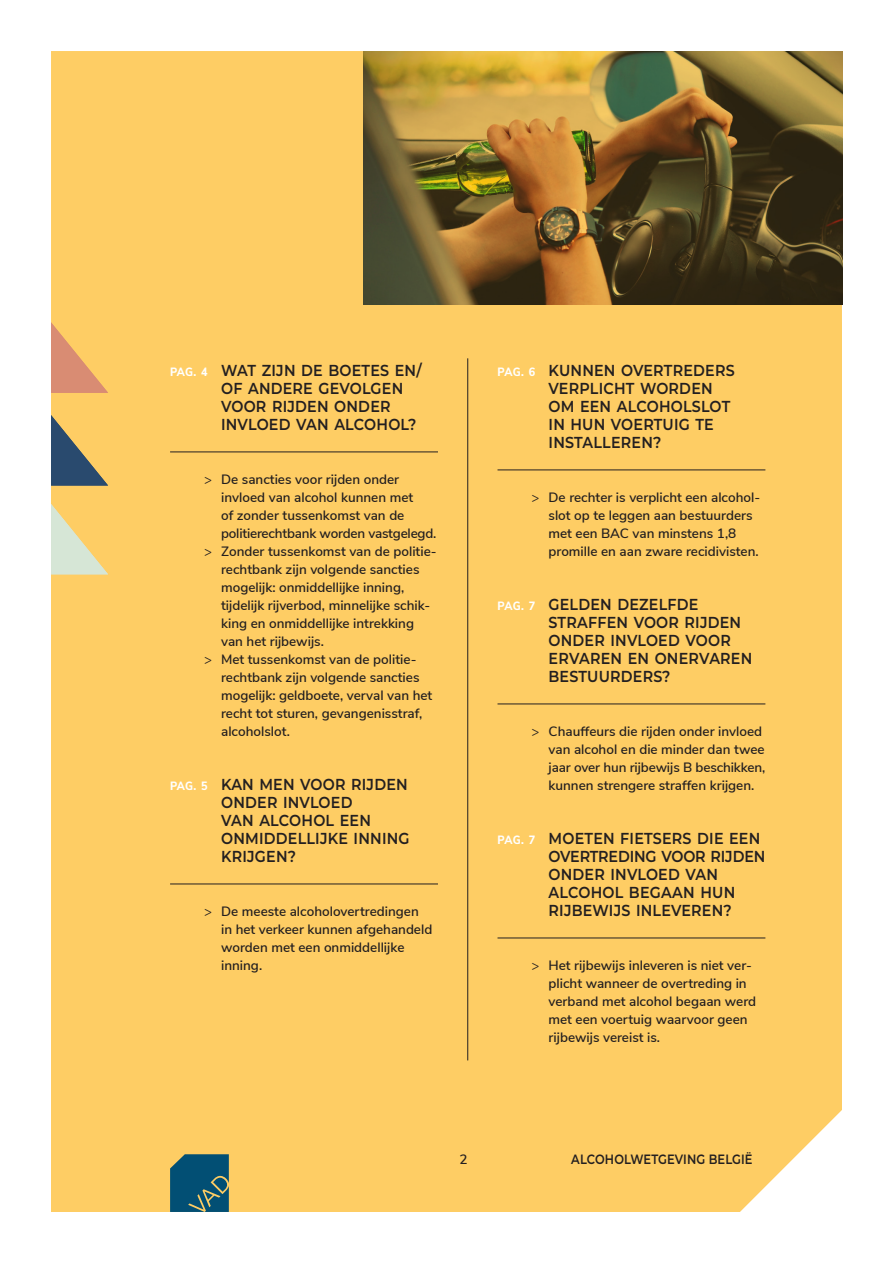
<style>
.page{position:relative;width:893px;height:1263px;background:#fff}
.page>*{position:absolute;margin:0;border:0;box-sizing:border-box;transform-origin:0 0}
._03_titel_medium_kap{font:600 15.9px/18px "Montserrat";letter-spacing:.015em;color:#231f20;scale:.9 1}
._02_tekst_hoofdstuk{font:600 13.5px/18px "Nunito Sans";color:#231f20}
.t1{font:600 13.5px "Montserrat";letter-spacing:.01em;color:#231f20;scale:.85 1}
.s1{font-family:"Nunito Sans";font-weight:800;font-size:12px;color:#fff}
.s2{font-family:"Myriad Pro";font-weight:400}
</style>
<div class="page">
<div style="left:51px;top:51px;width:791px;height:271px;background:#fecd64"></div>
<div style="left:51px;top:322px;width:791px;height:890px;background:#fecd64"></div>
<hr style="left:170px;top:452px;width:268px;height:1px;background:#231f20">
<hr style="left:170px;top:884px;width:268px;height:1px;background:#231f20">
<hr style="left:497px;top:470px;width:268px;height:1px;background:#231f20">
<hr style="left:497px;top:704px;width:268px;height:1px;background:#231f20">
<hr style="left:497px;top:938px;width:268px;height:1px;background:#231f20">
<hr style="left:467px;top:358px;width:1px;height:702px;background:#231f20">
<svg style="left:51px;top:415px;width:57px;height:70px;background:#938b68"></svg>
<svg style="left:51px;top:504px;width:57px;height:70px;background:#e9d99d"></svg>
<svg style="left:51px;top:322px;width:57px;height:71px;background:#ebac6b"></svg>
<svg style="left:170px;top:1154px;width:59px;height:58px;background:#1c5c72"></svg>
<img style="left:363px;top:51px;width:480px;height:253px">
<p class="_03_titel_medium_kap" style="left:221px;top:361px;width:224px;text-indent:-51px"><span class="s1">PAG. 4</span> WAT ZIJN DE BOETES EN/<br>OF ANDERE GEVOLGEN<br>VOOR RIJDEN ONDER<br>INVLOED VAN ALCOHOL?</p>
<p class="_02_tekst_hoofdstuk" style="left:221px;top:470px;width:217px;text-indent:-17px"><span class="s2">&gt;</span> De sancties voor rijden onder invloed van alcohol kunnen met<br>of zonder tussenkomst van de politierechtbank worden vastgelegd.</p>
<p class="_02_tekst_hoofdstuk" style="left:221px;top:542px;width:217px;text-indent:-17px"><span class="s2">&gt;</span> Zonder tussenkomst van de politie&shy;rechtbank zijn volgende sancties mogelijk: onmiddellijke inning, tijdelijk rijverbod, minnelijke schik&shy;king en onmiddellijke intrekking van het rijbewijs.</p>
<p class="_02_tekst_hoofdstuk" style="left:221px;top:650px;width:213px;text-indent:-17px"><span class="s2">&gt;</span> Met tussenkomst van de politie&shy;rechtbank zijn volgende sancties mogelijk: geldboete, verval van het recht tot sturen, gevangenisstraf, alcoholslot.</p>
<p class="_03_titel_medium_kap" style="left:221px;top:775px;width:211px;text-indent:-51px"><span class="s1">PAG. 5</span> KAN MEN VOOR RIJDEN<br>ONDER INVLOED<br>VAN ALCOHOL EEN<br>ONMIDDELLIJKE INNING<br>KRIJGEN?</p>
<p class="_02_tekst_hoofdstuk" style="left:221px;top:902px;width:213px;text-indent:-17px"><span class="s2">&gt;</span> De meeste alcoholovertredingen in het verkeer kunnen afgehandeld worden met een onmiddellijke inning.</p>
<p class="_03_titel_medium_kap" style="left:549px;top:361px;width:208px;text-indent:-51px"><span class="s1">PAG. 6</span> KUNNEN OVERTREDERS<br>VERPLICHT WORDEN<br>OM EEN ALCOHOLSLOT<br>IN HUN VOERTUIG TE<br>INSTALLEREN?</p>
<p class="_02_tekst_hoofdstuk" style="left:549px;top:488px;width:213px;text-indent:-17px"><span class="s2">&gt;</span> De rechter is verplicht een alcohol&shy;slot op te leggen aan bestuurders met een BAC van minstens 1,8 promille en aan zware recidivisten.</p>
<p class="_03_titel_medium_kap" style="left:549px;top:595px;width:228px;text-indent:-51px"><span class="s1">PAG. 7</span> GELDEN DEZELFDE<br>STRAFFEN VOOR RIJDEN<br>ONDER INVLOED VOOR<br>ERVAREN EN ONERVAREN<br>BESTUURDERS?</p>
<p class="_02_tekst_hoofdstuk" style="left:549px;top:722px;width:218px;text-indent:-17px"><span class="s2">&gt;</span> Chauffeurs die rijden onder invloed van alcohol en die minder dan twee jaar over hun rijbewijs B beschikken, kunnen strengere straffen krijgen.</p>
<p class="_03_titel_medium_kap" style="left:549px;top:829px;width:242px;text-indent:-51px"><span class="s1">PAG. 7</span> MOETEN FIETSERS DIE EEN<br>OVERTREDING VOOR RIJDEN<br>ONDER INVLOED VAN<br>ALCOHOL BEGAAN HUN<br>RIJBEWIJS INLEVEREN?</p>
<p class="_02_tekst_hoofdstuk" style="left:549px;top:956px;width:209px;text-indent:-17px"><span class="s2">&gt;</span> Het rijbewijs inleveren is niet ver&shy;plicht wanneer de overtreding in verband met alcohol begaan werd met een voertuig waarvoor geen rijbewijs vereist is.</p>
<p class="_02_tekst_hoofdstuk" style="left:459px;top:1149px;width:10px">2</p>
<p class="t1" style="left:571px;top:1149px;width:215px">ALCOHOLWETGEVING BELGIË</p>
</div>
